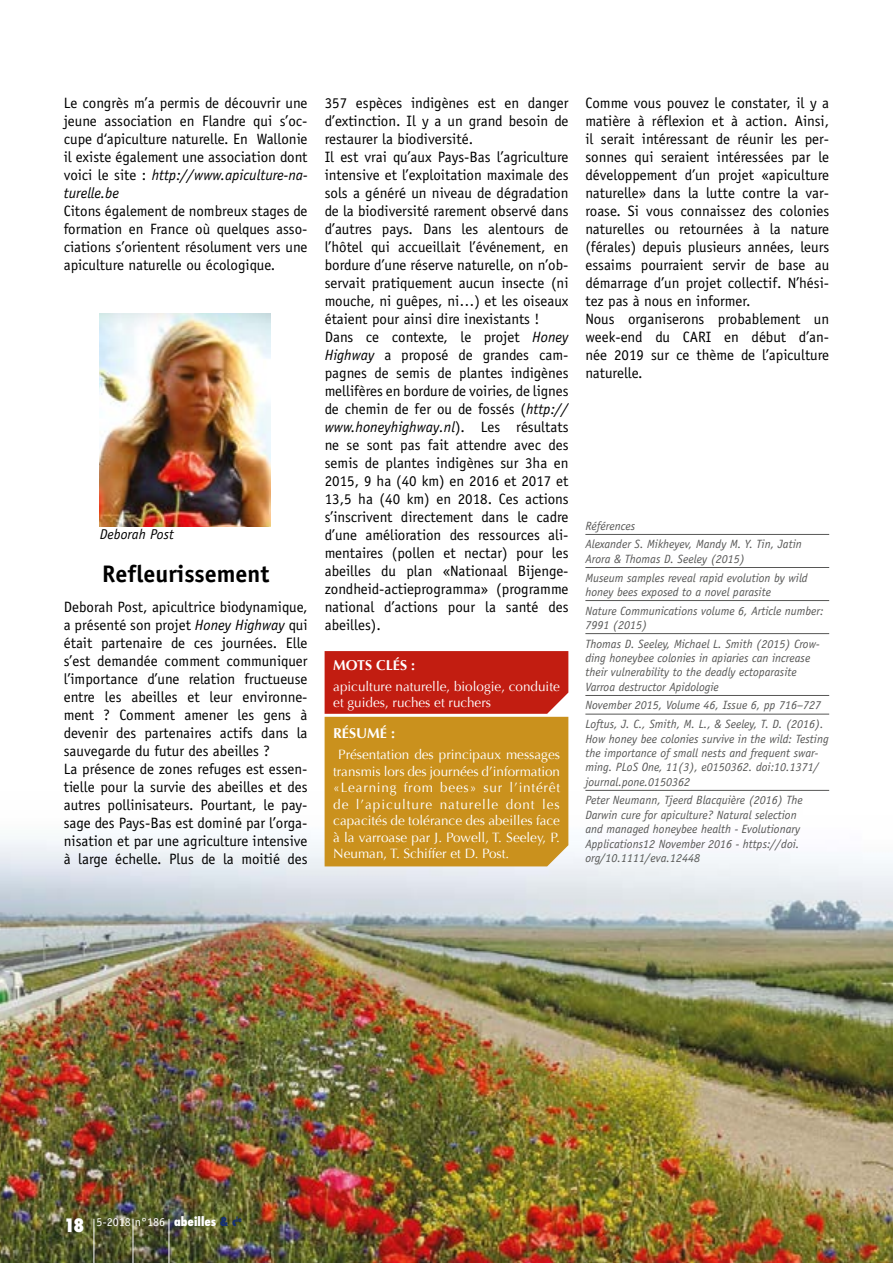
<style>
.page{position:relative;width:893px;height:1263px;background:#fff}
.page>*{position:absolute;margin:0;border:0;box-sizing:border-box;transform-origin:0 0}
.t1{font:700 24px "Officina Sans";color:#000}
.t2{font:15px/18px "Officina Sans";color:#000}
.t3{font:700 14.25px "Optima";color:#fff}
.t4{font:italic 14.25px "Officina Sans";color:#000}
.t5{font:13.5px/16.5px "Optima";color:#fff}
.t6{font:italic 12px/14.4px "Officina Sans";color:#575756}
.t7{font:12px "Officina Sans";color:#fff}
.s1{font-style:italic}
.s2{font-family:"Futura";font-weight:800;font-stretch:condensed;font-size:18px}
.s3{font-family:"Futura";font-weight:800;font-stretch:condensed}
.s4{font-family:"Futura";font-weight:800;font-stretch:condensed;color:#163072}
</style>
<div class="page">
<img style="left:0;top:756px;width:893px;height:507px">
<hr style="left:133px;top:1219px;width:1px;height:44px;background:#fff">
<hr style="left:169px;top:1219px;width:1px;height:44px;background:#fff">
<hr style="left:94px;top:1219px;width:1px;height:44px;background:#fff">
<svg style="left:325px;top:651px;width:243px;height:215px;background:#c8721e"></svg>
<hr style="left:585px;top:534px;width:244px;height:1px;background:#575756">
<hr style="left:585px;top:567px;width:244px;height:1px;background:#575756">
<hr style="left:585px;top:600px;width:244px;height:1px;background:#575756">
<hr style="left:585px;top:633px;width:244px;height:1px;background:#575756">
<hr style="left:585px;top:695px;width:244px;height:1px;background:#575756">
<hr style="left:585px;top:714px;width:244px;height:1px;background:#575756">
<hr style="left:585px;top:790px;width:244px;height:1px;background:#575756">
<img style="left:100px;top:314px;width:170px;height:212px">
<p class="t2" style="left:64px;top:94px;width:245px;text-align:justify">Le congrès m’a permis de découvrir une jeune association en Flandre qui s’oc&shy;cupe d‘apiculture naturelle. En Wallonie il existe également une association dont voici le site : <span class="s1">http://www.apiculture-na&shy;turelle.be</span></p>
<p class="t2" style="left:64px;top:202px;width:245px;text-align:justify">Citons également de nombreux stages de formation en France où quelques asso&shy;ciations s’orientent résolument vers une apiculture naturelle ou écologique.</p>
<p class="t4" style="left:100px;top:526px;width:75px">Deborah Post</p>
<h1 class="t1" style="left:102px;top:559px;width:169px">Refleurissement</h1>
<p class="t2" style="left:64px;top:598px;width:245px">Deborah Post, apicultrice biodynamique, a présenté son projet <span class="s1">Honey Highway</span> qui était partenaire de ces journées. Elle s’est demandée comment communiquer l’importance d’une relation fructueuse entre les abeilles et leur environne&shy;ment ? Comment amener les gens à devenir des partenaires actifs dans la sauvegarde du futur des abeilles ?<br>La présence de zones refuges est essen&shy;tielle pour la survie des abeilles et des autres pollinisateurs. Pourtant, le pay&shy;sage des Pays-Bas est dominé par l’orga&shy;nisation et par une agriculture intensive à large échelle. Plus de la moitié des</p>
<p class="t2" style="left:325px;top:94px;width:245px">357 espèces indigènes est en danger d’extinction. Il y a un grand besoin de restaurer la biodiversité.<br>Il est vrai qu’aux Pays-Bas l’agriculture intensive et l’exploitation maximale des sols a généré un niveau de dégradation de la biodiversité rarement observé dans d’autres pays. Dans les alentours de l’hôtel qui accueillait l’événement, en bordure d’une réserve naturelle, on n’ob&shy;servait pratiquement aucun insecte (ni mouche, ni guêpes, ni…) et les oiseaux étaient pour ainsi dire inexistants !<br>Dans ce contexte, le projet <span class="s1">Honey Highway</span> a proposé de grandes cam&shy;pagnes de semis de plantes indigènes mellifères en bordure de voiries, de lignes de chemin de fer ou de fossés (<span class="s1">http:// www.honeyhighway.nl</span>). Les résultats ne se sont pas fait attendre avec des semis de plantes indigènes sur 3ha en 2015, 9 ha (40 km) en 2016 et 2017 et 13,5 ha (40 km) en 2018. Ces actions s’inscrivent directement dans le cadre d’une amélioration des ressources ali&shy;mentaires (pollen et nectar) pour les abeilles du plan «Nationaal Bijenge&shy;zondheid-actieprogramma» (programme national d’actions pour la santé des abeilles).</p>
<p class="t2" style="left:585px;top:94px;width:245px">Comme vous pouvez le constater, il y a matière à réflexion et à action. Ainsi, il serait intéressant de réunir les per&shy;sonnes qui seraient intéressées par le développement d’un projet «apiculture naturelle» dans la lutte contre la var&shy;roase. Si vous connaissez des colonies naturelles ou retournées à la nature (férales) depuis plusieurs années, leurs essaims pourraient servir de base au démarrage d’un projet collectif. N’hési&shy;tez pas à nous en informer.<br>Nous organiserons probablement un week-end du CARI en début d’an&shy;née 2019 sur ce thème de l’apiculture naturelle.</p>
<p class="t6" style="left:585px;top:516px;width:218px;line-height:18.6px">Références<br>Alexander S. Mikheyev, Mandy M. Y. Tin, Jatin</p>
<p class="t6" style="left:585px;top:549px;width:224px;line-height:18.6px">Arora &amp; Thomas D. Seeley (2015)<br>Museum samples reveal rapid evolution by wild</p>
<p class="t6" style="left:585px;top:583px;width:240px;line-height:18.6px">honey bees exposed to a novel parasite<br>Nature Communications volume 6, Article number:</p>
<p class="t6" style="left:585px;top:616px;width:236px;line-height:18.6px">7991 (2015)<br>Thomas D. Seeley, Michael L. Smith (2015) Crow-</p>
<p class="t6" style="left:585px;top:651px;width:226px">ding honeybee colonies in apiaries can increase their vulnerability to the deadly ectoparasite<br>Varroa destructor Apidologie</p>
<p class="t6" style="left:585px;top:696px;width:240px;line-height:18.6px">November 2015, Volume 46, Issue 6, pp 716–727<br>Loftus, J. C., Smith, M. L., &amp; Seeley, T. D. (2016).</p>
<p class="t6" style="left:585px;top:731px;width:245px">How honey bee colonies survive in the wild: Testing the importance of small nests and frequent swar&shy;ming. PLoS One, 11(3), e0150362. doi:10.1371/ journal.pone.0150362</p>
<p class="t6" style="left:585px;top:793px;width:219px">Peter Neumann, Tjeerd Blacquière (2016) The Darwin cure for apiculture? Natural selection and managed honeybee health - Evolutionary Applications12 November 2016 - https://doi. org/10.1111/eva.12448</p>
<p class="t3" style="left:333px;top:657px;width:83px">MOTS CLÉS :</p>
<p class="t5" style="left:333px;top:678px;width:228px">apiculture naturelle, biologie, conduite et guides, ruches et ruchers</p>
<p class="t3" style="left:333px;top:725px;width:63px">RÉSUMÉ :</p>
<p class="t5" style="left:333px;top:746px;width:228px;text-align:justify;text-indent:5px">Présentation des principaux messages transmis lors des journées d’information «Learning from bees» sur l’intérêt de l’apiculture naturelle dont les capacités de tolérance des abeilles face à la varroase par J. Powell, T. Seeley, P.<br>Neuman, T. Schiffer et D. Post.</p>
<p class="t7" style="left:64px;top:1215px;width:180px"><span class="s2">18</span> 5-2018 n°186 <span class="s3">abeilles</span> <span class="s4">&amp; c</span><sup>ie</sup></p>
</div>
